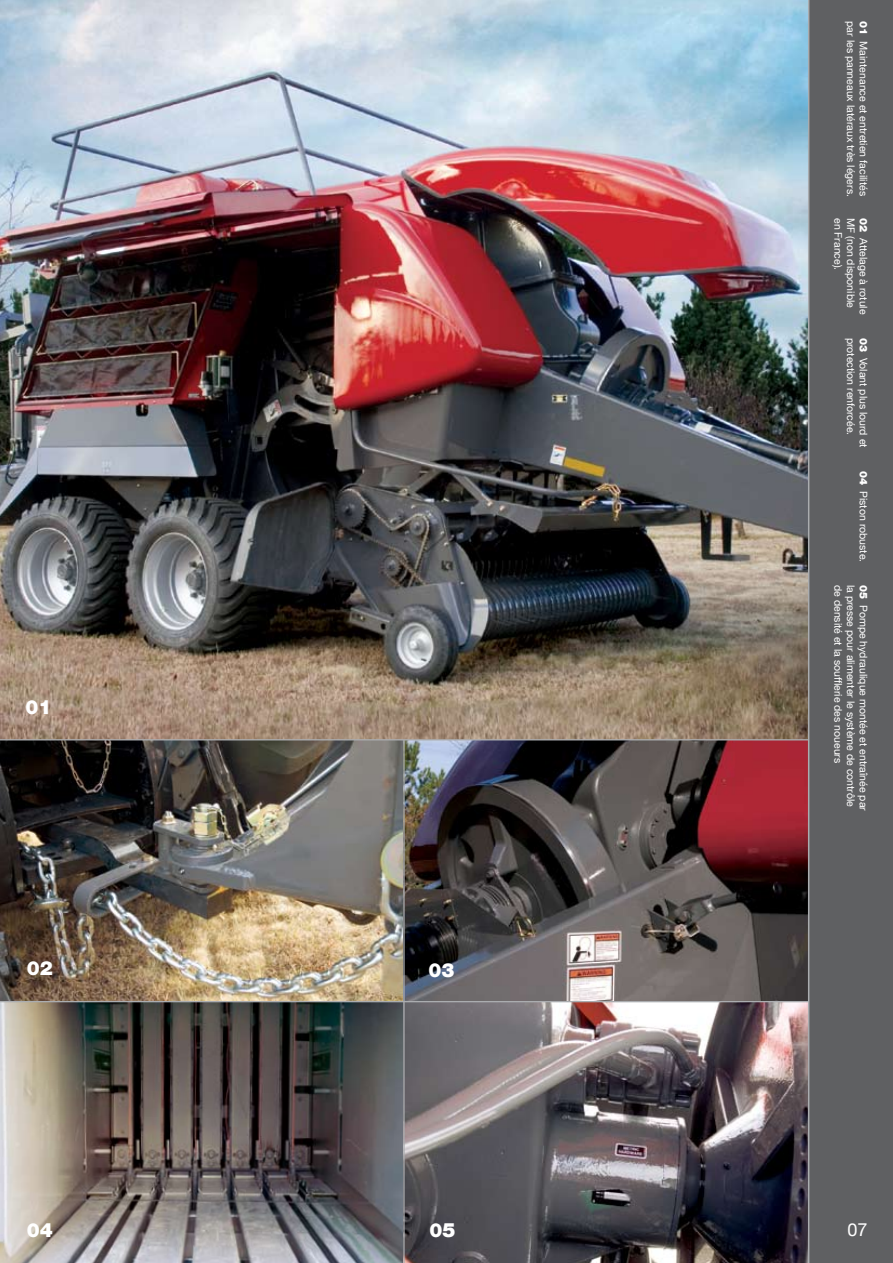
<style>
.page{position:relative;width:893px;height:1263px;background:#fff}
.page>*{position:absolute;margin:0;border:0;box-sizing:border-box;transform-origin:0 0}
.t1{font:900 19.5px "Helvetica Neue LT Com";color:#fff}
.t2{font:18px "Helvetica Neue LT Com";color:#fff}
.t3{font:10.5px/12.6px "Helvetica Neue LT Com";color:#fff}
.s1{font-weight:900}
</style>
<div class="page">
<img style="left:0;top:0;width:808px;height:1263px">
<hr style="left:0;top:739px;width:809px;height:1px;background:#aaacaf">
<hr style="left:0;top:1001px;width:809px;height:1px;background:#aaacaf">
<hr style="left:403px;top:740px;width:2px;height:523px;background:#aaacaf">
<div style="left:808px;top:0;width:85px;height:1263px;background:#5f6062"></div>
<h1 class="t1" style="left:26px;top:695px;width:28px">01</h1>
<h1 class="t1" style="left:27px;top:956px;width:28px">02</h1>
<h1 class="t1" style="left:428px;top:958px;width:28px">03</h1>
<p class="t3" style="left:870px;top:21px;width:177px;rotate:90deg"><span class="s1">01</span> Maintenance et entretien facilités par les panneaux latéraux très légers.</p>
<p class="t3" style="left:870px;top:218px;width:98px;rotate:90deg"><span class="s1">02</span> Attelage à rotule</p>
<p class="t3" style="left:845px;top:218px;width:54px;rotate:90deg">en France).</p>
<p class="t3" style="left:857px;top:218px;width:91px;rotate:90deg">MF (non disponible</p>
<p class="t3" style="left:870px;top:338px;width:111px;rotate:90deg"><span class="s1">03</span> Volant plus lourd et protection renforcée.</p>
<p class="t3" style="left:870px;top:471px;width:92px;rotate:90deg"><span class="s1">04</span> Piston robuste.</p>
<p class="t3" style="left:870px;top:585px;width:227px;rotate:90deg"><span class="s1">05</span> Pompe hydraulique montée et entraînée par</p>
<p class="t3" style="left:845px;top:585px;width:180px;rotate:90deg">de densité et la soufflerie des noueurs</p>
<p class="t3" style="left:857px;top:585px;width:223px;rotate:90deg">la presse pour alimenter le système de contrôle</p>
<h1 class="t1" style="left:27px;top:1218px;width:28px">04</h1>
<h1 class="t1" style="left:430px;top:1218px;width:28px">05</h1>
<h2 class="t2" style="left:847px;top:1218px;width:22px">07</h2>
</div>
